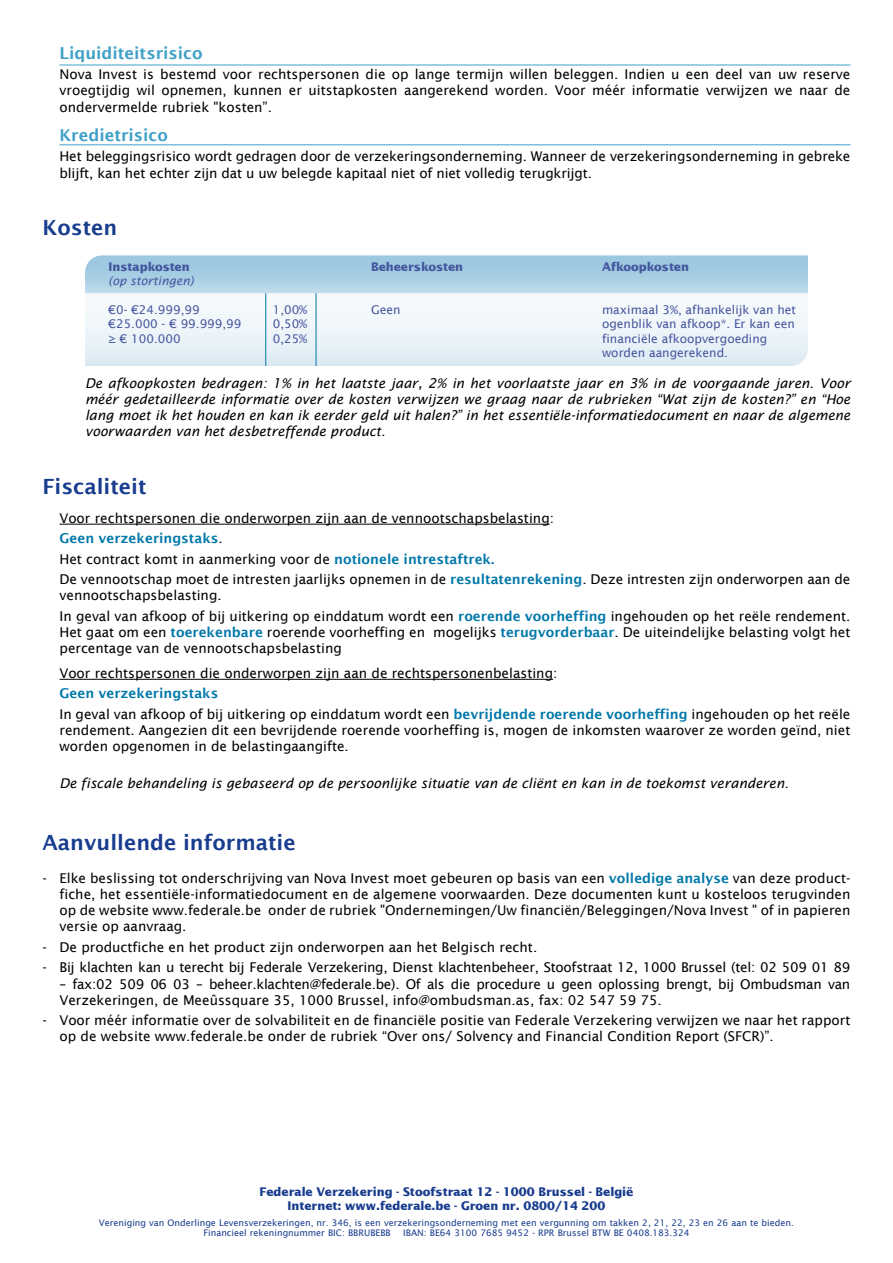
<style>
.page{position:relative;width:893px;height:1263px;background:#fff}
.page>*{position:absolute;margin:0;border:0;box-sizing:border-box;transform-origin:0 0}
.t1{font:600 21px "Lucida Sans";color:#183c8e}
.t2{font:600 16.5px "Lucida Sans";color:#3fa0c7}
.t3{font:13.5px/16.2px "Lucida Sans";color:#000}
.t4{font:italic 13.5px/16.2px "Lucida Sans";color:#000;text-align:justify}
.t5{font:13.5px/16.2px "Lucida Sans";letter-spacing:-.02em;color:#000}
.t6{font:12px/14.4px "Lucida Sans";color:#45569e}
.t7{font:700 12px/14.4px "Lucida Sans";color:#183c8e;text-align:center}
.t8{font:700 12px "Lucida Sans";color:#45569e}
.t9{font:italic 12px "Lucida Sans";color:#45569e}
.t10{font:9px/10.5px "Lucida Sans";color:#183c8e}
.s1{font-weight:600;color:#0078a9}
</style>
<div class="page">
<hr style="left:60px;top:144px;width:790px;height:1px;background:#3fa0c7">
<hr style="left:60px;top:65px;width:790px;height:1px;background:#3fa0c7">
<svg style="left:85px;top:293px;width:723px;height:73px;fill:#eff5f9"></svg>
<svg style="left:85px;top:255px;width:723px;height:38px;background:#a9cfe3"></svg>
<hr style="left:265px;top:293px;width:1px;height:73px;background:#0078a9">
<hr style="left:316px;top:293px;width:1px;height:73px;background:#0078a9">
<hr style="left:60px;top:524px;width:490px;height:1px;background:#000">
<hr style="left:60px;top:679px;width:493px;height:1px;background:#000">
<p class="t2" style="left:60px;top:43px;width:145px">Liquiditeitsrisico</p>
<p class="t3" style="left:60px;top:66px;width:792px;text-align:justify">Nova Invest is bestemd voor rechtspersonen die op lange termijn willen beleggen. Indien u een deel van uw reserve vroegtijdig wil opnemen, kunnen er uitstapkosten aangerekend worden. Voor méér informatie verwijzen we naar de ondervermelde rubriek "kosten”.</p>
<p class="t2" style="left:60px;top:126px;width:110px">Kredietrisico</p>
<p class="t3" style="left:60px;top:149px;width:792px">Het beleggingsrisico wordt gedragen door de verzekeringsonderneming. Wanneer de verzekeringsonderneming in gebreke blijft, kan het echter zijn dat u uw belegde kapitaal niet of niet volledig terugkrijgt.</p>
<h1 class="t1" style="left:43px;top:216px;width:76px">Kosten</h1>
<p class="t8" style="left:109px;top:259px;width:83px">Instapkosten</p>
<p class="t8" style="left:371px;top:259px;width:94px">Beheerskosten</p>
<p class="t8" style="left:602px;top:259px;width:88px">Afkoopkosten</p>
<p class="t9" style="left:109px;top:274px;width:87px">(op stortingen)</p>
<p class="t6" style="left:109px;top:302px;width:93px">€0- €24.999,99</p>
<p class="t6" style="left:273px;top:302px;width:36px">1,00%</p>
<p class="t6" style="left:371px;top:302px;width:31px">Geen</p>
<p class="t6" style="left:602px;top:302px;width:195px">maximaal 3%, afhankelijk van het</p>
<p class="t6" style="left:109px;top:317px;width:134px">€25.000 - € 99.999,99</p>
<p class="t6" style="left:273px;top:317px;width:36px">0,50%</p>
<p class="t6" style="left:602px;top:317px;width:194px">ogenblik van afkoop*. Er kan een</p>
<p class="t6" style="left:109px;top:331px;width:74px">≥ € 100.000</p>
<p class="t6" style="left:273px;top:331px;width:36px">0,25%</p>
<p class="t6" style="left:602px;top:331px;width:167px">financiële afkoopvergoeding worden aangerekend.</p>
<p class="t4" style="left:85px;top:375px;width:767px">De afkoopkosten bedragen: 1% in het laatste jaar, 2% in het voorlaatste jaar en 3% in de voorgaande jaren. Voor méér gedetailleerde informatie over de kosten verwijzen we graag naar de rubrieken “Wat zijn de kosten?” en “Hoe lang moet ik het houden en kan ik eerder geld uit halen?” in het essentiële-informatiedocument en naar de algemene voorwaarden van het desbetreffende product.</p>
<h1 class="t1" style="left:43px;top:474px;width:106px">Fiscaliteit</h1>
<p class="t3" style="left:60px;top:508px;width:792px;line-height:20.4px">Voor rechtspersonen die onderworpen zijn aan de vennootschapsbelasting:<br><span class="s1">Geen verzekeringstaks</span>.<br>Het contract komt in aanmerking voor de <span class="s1">notionele intrestaftrek.<br></span>De vennootschap moet de intresten jaarlijks opnemen in de <span class="s1">resultatenrekening</span>. Deze intresten zijn onderworpen aan de</p>
<p class="t3" style="left:60px;top:585px;width:792px;line-height:20.4px">vennootschapsbelasting.<br>In geval van afkoop of bij uitkering op einddatum wordt een <span class="s1">roerende voorheffing</span> ingehouden op het reële rendement.</p>
<p class="t3" style="left:60px;top:624px;width:792px">Het gaat om een <span class="s1">toerekenbare</span> roerende voorheffing en mogelijks <span class="s1">terugvorderbaar</span>. De uiteindelijke belasting volgt het percentage van de vennootschapsbelasting</p>
<p class="t3" style="left:60px;top:665px;width:499px">Voor rechtspersonen die onderworpen zijn aan de rechtspersonenbelasting:</p>
<p class="t3" style="left:60px;top:683px;width:792px;line-height:20.4px"><span class="s1">Geen verzekeringstaks<br></span>In geval van afkoop of bij uitkering op einddatum wordt een <span class="s1">bevrijdende roerende voorheffing</span> ingehouden op het reële</p>
<p class="t3" style="left:60px;top:722px;width:792px">rendement. Aangezien dit een bevrijdende roerende voorheffing is, mogen de inkomsten waarover ze worden geïnd, niet worden opgenomen in de belastingaangifte.</p>
<p class="t4" style="left:60px;top:775px;width:731px">De fiscale behandeling is gebaseerd op de persoonlijke situatie van de cliënt en kan in de toekomst veranderen.</p>
<h1 class="t1" style="left:43px;top:830px;width:255px">Aanvullende informatie</h1>
<p class="t3" style="left:60px;top:870px;width:792px;text-align:justify;text-indent:-17px">- Elke beslissing tot onderschrijving van Nova Invest moet gebeuren op basis van een <span class="s1">volledige analyse</span> van deze product&shy;fiche, het essentiële-informatiedocument en de algemene voorwaarden. Deze documenten kunt u kosteloos terugvinden op de website www.federale.be onder de rubriek "Ondernemingen/Uw financiën/Beleggingen/Nova Invest " of in papieren versie op aanvraag.</p>
<p class="t3" style="left:43px;top:939px;width:496px">- De productfiche en het product zijn onderworpen aan het Belgisch recht.</p>
<p class="t5" style="left:43px;top:959px;width:809px">- Bij klachten kan u terecht bij Federale Verzekering, Dienst klachtenbeheer, Stoofstraat 12, 1000 Brussel (tel: 02 509 01 89</p>
<p class="t5" style="left:60px;top:976px;width:792px">– fax:02 509 06 03 – beheer.klachten@federale.be). Of als die procedure u geen oplossing brengt, bij Ombudsman van<br>Verzekeringen, de Meeûssquare 35, 1000 Brussel, info@ombudsman.as, fax: 02 547 59 75.</p>
<p class="t3" style="left:60px;top:1012px;width:792px;text-indent:-17px">- Voor méér informatie over de solvabiliteit en de financiële positie van Federale Verzekering verwijzen we naar het rapport op de website www.federale.be onder de rubriek “Over ons/ Solvency and Financial Condition Report (SFCR)”.</p>
<p class="t7" style="left:260px;top:1184px;width:375px">Federale Verzekering - Stoofstraat 12 - 1000 Brussel - België<br>Internet: www.federale.be - Groen nr. 0800/14 200</p>
<p class="t10" style="left:203px;top:1217px;width:592px;text-indent:-104px">Vereniging van Onderlinge Levensverzekeringen, nr. 346, is een verzekeringsonderneming met een vergunning om takken 2, 21, 22, 23 en 26 aan te bieden.<br>Financieel rekeningnummer BIC: BBRUBEBB</p>
<p class="t10" style="left:403px;top:1227px;width:288px">IBAN: BE64 3100 7685 9452 - RPR Brussel BTW BE 0408.183.324</p>
</div>
